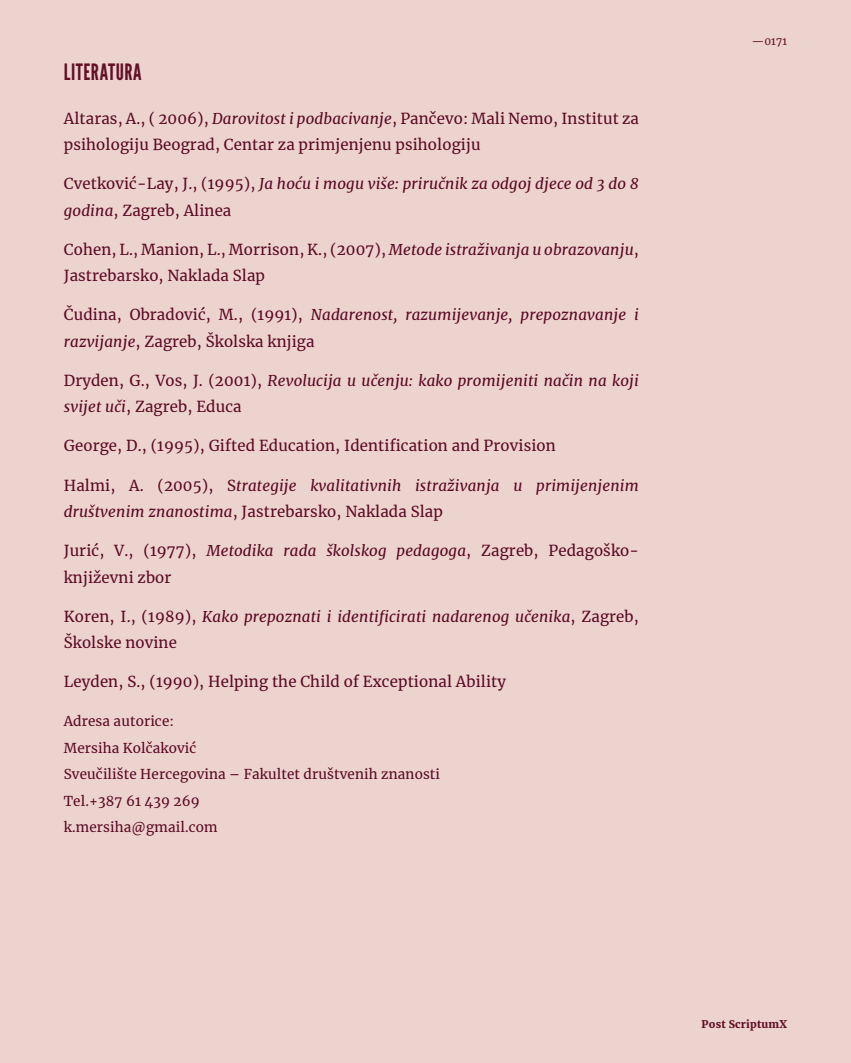
<style>
.page{position:relative;width:851px;height:1063px;background:#fff}
.page>*{position:absolute;margin:0;border:0;box-sizing:border-box;transform-origin:0 0}
.t1{font:22.5px "League Gothic";letter-spacing:.025em;color:#621124}
.t2{font:italic 15px/26.4px "Merriweather";letter-spacing:.01em;color:#5b0925}
.t3{font:15px/26.4px "Merriweather";letter-spacing:.01em;color:#5b0925}
.t4{font:13.5px/26.4px "Merriweather";letter-spacing:.01em;color:#5b0925}
.t5{font:900 10.5px "Merriweather";letter-spacing:.02em;color:#621124}
.t6{font:10.5px "Merriweather";color:#621124}
.s1{font-style:italic}
.s2{font-style:normal}
</style>
<div class="page">
<div style="left:0;top:0;width:850px;height:1063px;background:#edd3ce"></div>
<h1 class="t1" style="left:64px;top:59px;width:79px">LITERATURA</h1>
<p class="t3" style="left:64px;top:105px;width:576px">Altaras, A., ( 2006), <span class="s1">Darovitost i podbacivanje</span>, Pančevo: Mali Nemo, Institut za psihologiju Beograd, Centar za primjenjenu psihologiju</p>
<p class="t2" style="left:64px;top:170px;width:576px"><span class="s2">Cvetković-Lay, J., (1995),</span> Ja hoću i mogu više: priručnik za odgoj djece od 3 do 8 godina<span class="s2">, Zagreb, Alinea</span></p>
<p class="t3" style="left:64px;top:236px;width:576px">Cohen, L., Manion, L., Morrison, K., (2007), <span class="s1">Metode istraživanja u obrazovanju</span>,<br>Jastrebarsko, Naklada Slap</p>
<p class="t2" style="left:64px;top:301px;width:576px"><span class="s2">Čudina, Obradović, M., (1991),</span> Nadarenost, razumijevanje, prepoznavanje i razvijanje<span class="s2">, Zagreb, Školska knjiga</span></p>
<p class="t2" style="left:64px;top:367px;width:576px"><span class="s2">Dryden, G., Vos, J. (2001),</span> Revolucija u učenju: kako promijeniti način na koji svijet uči<span class="s2">, Zagreb, Educa</span></p>
<p class="t3" style="left:64px;top:432px;width:493px">George, D., (1995), Gifted Education, Identification and Provision</p>
<p class="t2" style="left:64px;top:472px;width:576px"><span class="s2">Halmi, A. (2005), S</span>trategije kvalitativnih istraživanja u primijenjenim društvenim znanostima<span class="s2">, Jastrebarsko, Naklada Slap</span></p>
<p class="t3" style="left:64px;top:537px;width:576px">Jurić, V., (1977), <span class="s1">Metodika rada školskog pedagoga</span>, Zagreb, Pedagoško&shy;književni zbor</p>
<p class="t2" style="left:64px;top:603px;width:576px"><span class="s2">Koren, I., (1989),</span> Kako prepoznati i identificirati nadarenog učenika<span class="s2">, Zagreb,<br>Školske novine</span></p>
<p class="t3" style="left:64px;top:668px;width:443px">Leyden, S., (1990), Helping the Child of Exceptional Ability</p>
<p class="t4" style="left:64px;top:708px;width:378px">Adresa autorice:<br>Mersiha Kolčaković<br>Sveučilište Hercegovina – Fakultet društvenih znanosti<br>Tel.+387 61 439 269<br>k.mersiha@gmail.com</p>
<p class="t6" style="left:751px;top:34px;width:37px">—0171</p>
<p class="t5" style="left:701px;top:1017px;width:87px">Post ScriptumX</p>
</div>
